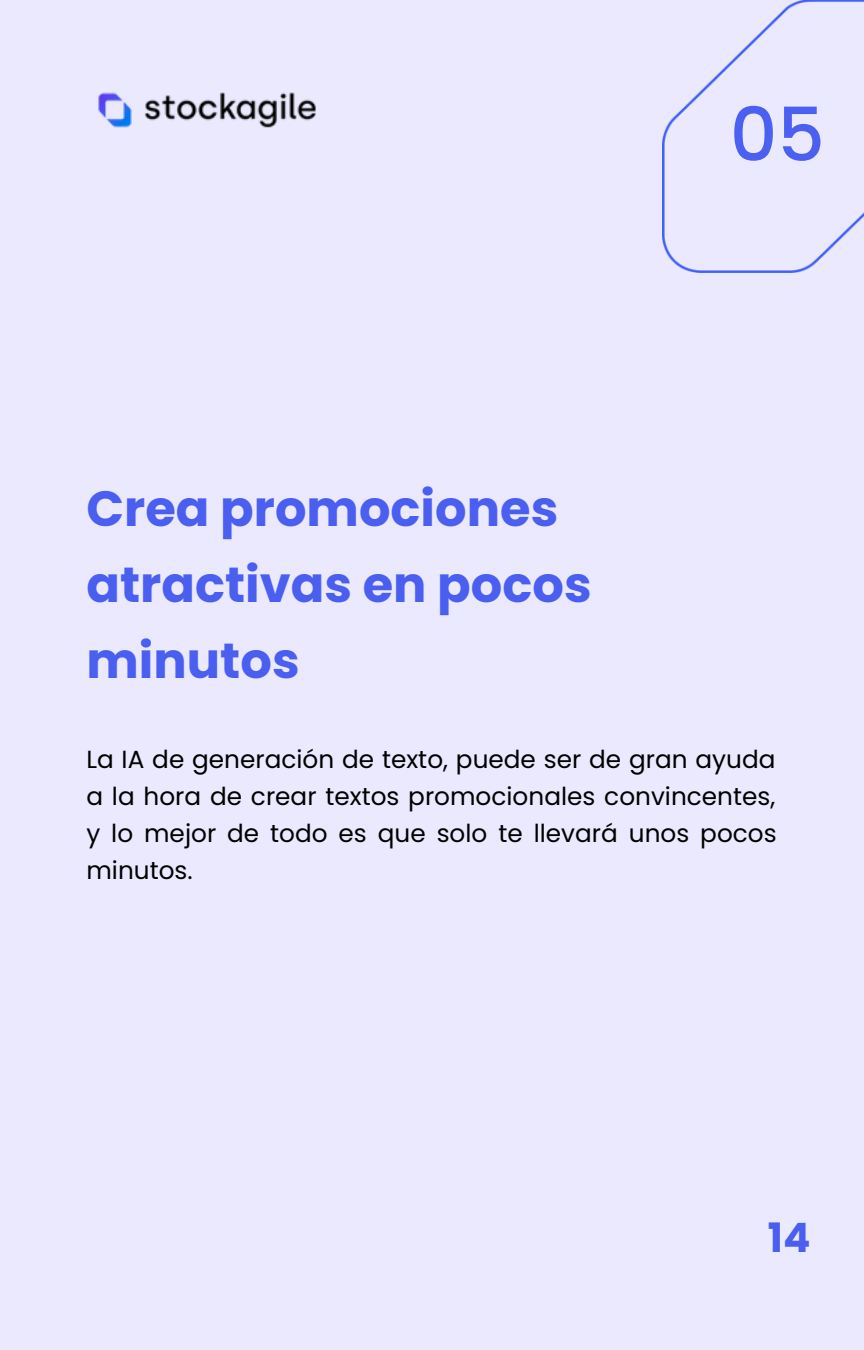
<style>
.page{position:relative;width:864px;height:1350px;background:#ebe9fd}
.page>*{position:absolute;margin:0;border:0;box-sizing:border-box;transform-origin:0 0}
.t1{font:500 74.25px "Poppins";color:#4b5ff0}
.t2{font:700 49.5px/76px "Poppins";color:#4a5ff0}
.t3{font:700 40.5px "Poppins";color:#4a5ff0}
.t4{font:24.75px/37.1px "Poppins";color:#000;text-align:justify}
</style>
<div class="page">
<img style="left:663px;top:0;width:201px;height:273px">
<img style="left:98px;top:92px;width:218px;height:36px">
<h2 class="t2" style="left:86px;top:471px;width:507px">Crea promociones atractivas en pocos minutos</h2>
<h1 class="t1" style="left:730px;top:83px;width:97px">05</h1>
<p class="t4" style="left:86px;top:740px;width:692px">La IA de generación de texto, puede ser de gran ayuda a la hora de crear textos promocionales convincentes, y lo mejor de todo es que solo te llevará unos pocos minutos.</p>
<h3 class="t3" style="left:768px;top:1210px;width:44px">14</h3>
</div>
